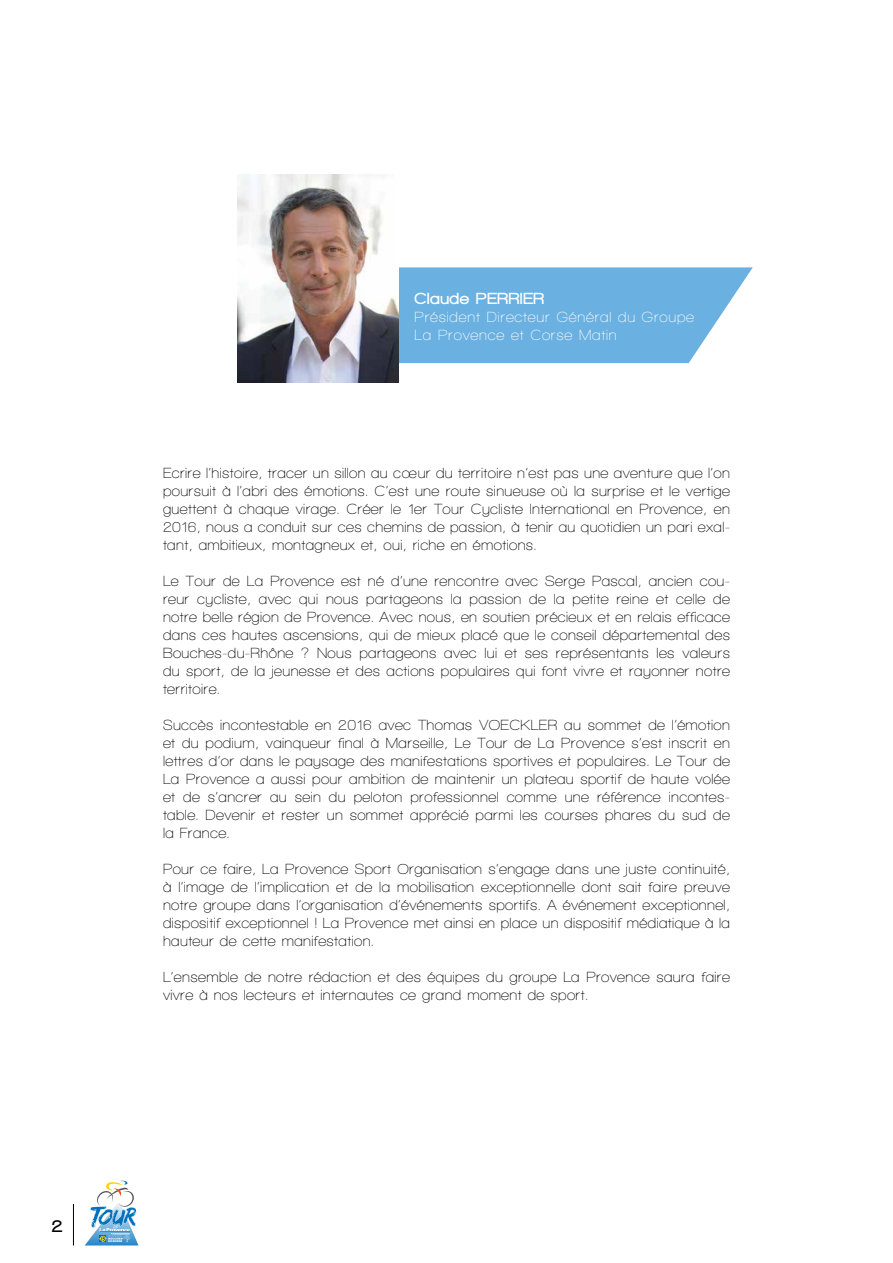
<style>
.page{position:relative;width:893px;height:1263px;background:#fff}
.page>*{position:absolute;margin:0;border:0;box-sizing:border-box;transform-origin:0 0}
.t1{font:900 18px "Walkway";color:#000}
.t2{font:900 16.5px "Walkway";letter-spacing:.05em;color:#fff}
.t3{font:600 15px/18px "Walkway";letter-spacing:.025em;color:#000;text-align:justify}
.t4{font:600 15px/18px "Walkway";letter-spacing:.05em;color:#fff}
</style>
<div class="page">
<hr style="left:73px;top:1204px;width:1px;height:41px;background:#000">
<svg style="left:85px;top:1180px;width:54px;height:65px"></svg>
<svg style="left:398px;top:267px;width:355px;height:96px;fill:#6ab1e1"></svg>
<img style="left:238px;top:175px;width:160px;height:207px">
<p class="t1" style="left:52px;top:1216px;width:12px">2</p>
<p class="t2" style="left:415px;top:290px;width:131px">CLAUDE PERRIER</p>
<p class="t4" style="left:415px;top:308px;width:281px">Président Directeur Général du Groupe<br>La Provence et Corse Matin</p>
<p class="t3" style="left:163px;top:463px;width:568px">Ecrire l’histoire, tracer un sillon au cœur du territoire n’est pas une aventure que l’on poursuit à l’abri des émotions. C’est une route sinueuse où la surprise et le vertige guettent à chaque virage. Créer le 1er Tour Cycliste International en Provence, en 2016, nous a conduit sur ces chemins de passion, à tenir au quotidien un pari exal&shy;tant, ambitieux, montagneux et, oui, riche en émotions.</p>
<p class="t3" style="left:163px;top:571px;width:569px">Le Tour de La Provence est né d’une rencontre avec Serge Pascal, ancien cou&shy;reur cycliste, avec qui nous partageons la passion de la petite reine et celle de notre belle région de Provence. Avec nous, en soutien précieux et en relais efficace dans ces hautes ascensions, qui de mieux placé que le conseil départemental des Bouches-du-Rhône ? Nous partageons avec lui et ses représentants les valeurs du sport, de la jeunesse et des actions populaires qui font vivre et rayonner notre territoire.</p>
<p class="t3" style="left:163px;top:715px;width:568px">Succès incontestable en 2016 avec Thomas VOECKLER au sommet de l’émotion et du podium, vainqueur final à Marseille, Le Tour de La Provence s’est inscrit en lettres d’or dans le paysage des manifestations sportives et populaires. Le Tour de La Provence a aussi pour ambition de maintenir un plateau sportif de haute volée et de s’ancrer au sein du peloton professionnel comme une référence incontes&shy;table. Devenir et rester un sommet apprécié parmi les courses phares du sud de la France.</p>
<p class="t3" style="left:163px;top:859px;width:568px">Pour ce faire, La Provence Sport Organisation s’engage dans une juste continuité, à l’image de l’implication et de la mobilisation exceptionnelle dont sait faire preuve notre groupe dans l’organisation d’événements sportifs. A événement exceptionnel, dispositif exceptionnel ! La Provence met ainsi en place un dispositif médiatique à la hauteur de cette manifestation.</p>
<p class="t3" style="left:163px;top:967px;width:568px">L’ensemble de notre rédaction et des équipes du groupe La Provence saura faire vivre à nos lecteurs et internautes ce grand moment de sport.</p>
</div>
